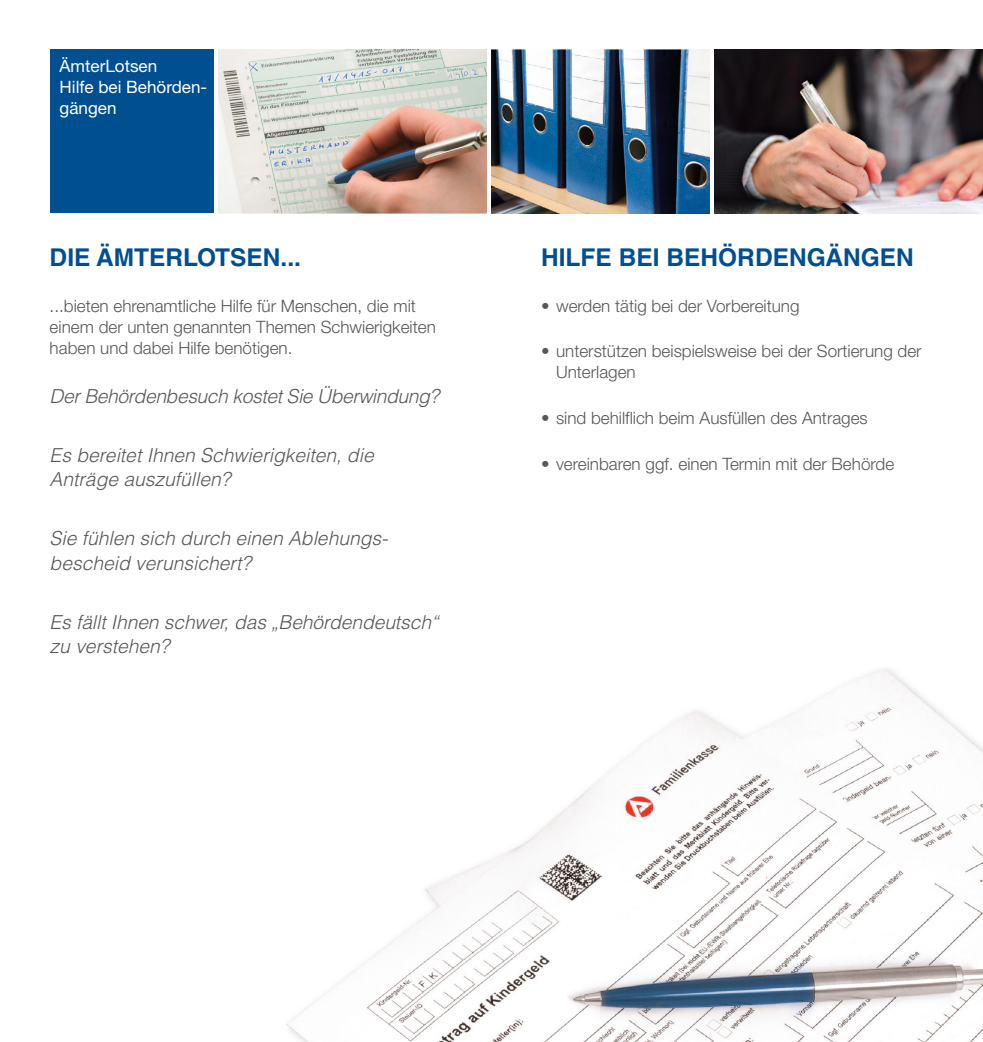
<style>
.page{position:relative;width:983px;height:1042px;background:#fff}
.page>*{position:absolute;margin:0;border:0;box-sizing:border-box;transform-origin:0 0}
.t1{font:700 24.5px "Helvetica LT Std";color:#004f91}
.t2{font:italic 300 19.25px/24.5px "Helvetica LT Std";color:#575756}
.t3{font:italic 300 19.25px "Helvetica LT Std";letter-spacing:-.02em;color:#575756}
.t4{font:300 17.15px/21px "Helvetica Neue LT Std";color:#575756}
.t5{font:17.15px/21px "Helvetica Neue LT Std";color:#fff}
</style>
<div class="page">
<img style="left:286px;top:668px;width:696px;height:374px">
<div style="left:50px;top:50px;width:163px;height:163px;background:#004f91"></div>
<img style="left:714px;top:50px;width:268px;height:163px">
<img style="left:491px;top:50px;width:218px;height:163px">
<img style="left:218px;top:50px;width:268px;height:163px">
<p class="t5" style="left:60px;top:55px;width:149px">ÄmterLotsen<br>Hilfe bei Behörden&shy;gängen</p>
<h1 class="t1" style="left:50px;top:242px;width:253px">DIE ÄMTERLOTSEN...</h1>
<p class="t4" style="left:50px;top:294px;width:387px">...bieten ehrenamtliche Hilfe für Menschen, die mit einem der unten genannten Themen Schwierigkeiten haben und dabei Hilfe benötigen.</p>
<p class="t3" style="left:50px;top:384px;width:391px">Der Behördenbesuch kostet Sie Überwindung?</p>
<p class="t2" style="left:50px;top:443px;width:325px">Es bereitet Ihnen Schwierigkeiten, die<br>Anträge auszufüllen?</p>
<p class="t2" style="left:50px;top:526px;width:340px">Sie fühlen sich durch einen Ablehungs&shy;bescheid verunsichert?</p>
<p class="t2" style="left:50px;top:609px;width:390px">Es fällt Ihnen schwer, das „Behördendeutsch“ zu verstehen?</p>
<h1 class="t1" style="left:541px;top:242px;width:374px">HILFE BEI BEHÖRDENGÄNGEN</h1>
<p class="t4" style="left:541px;top:294px;width:260px">• werden tätig bei der Vorbereitung</p>
<p class="t4" style="left:556px;top:340px;width:367px;text-indent:-15px">• unterstützen beispielsweise bei der Sortierung der<br>Unterlagen</p>
<p class="t4" style="left:541px;top:407px;width:328px">• sind behilflich beim Ausfüllen des Antrages</p>
<p class="t4" style="left:541px;top:453px;width:354px">• vereinbaren ggf. einen Termin mit der Behörde</p>
</div>
